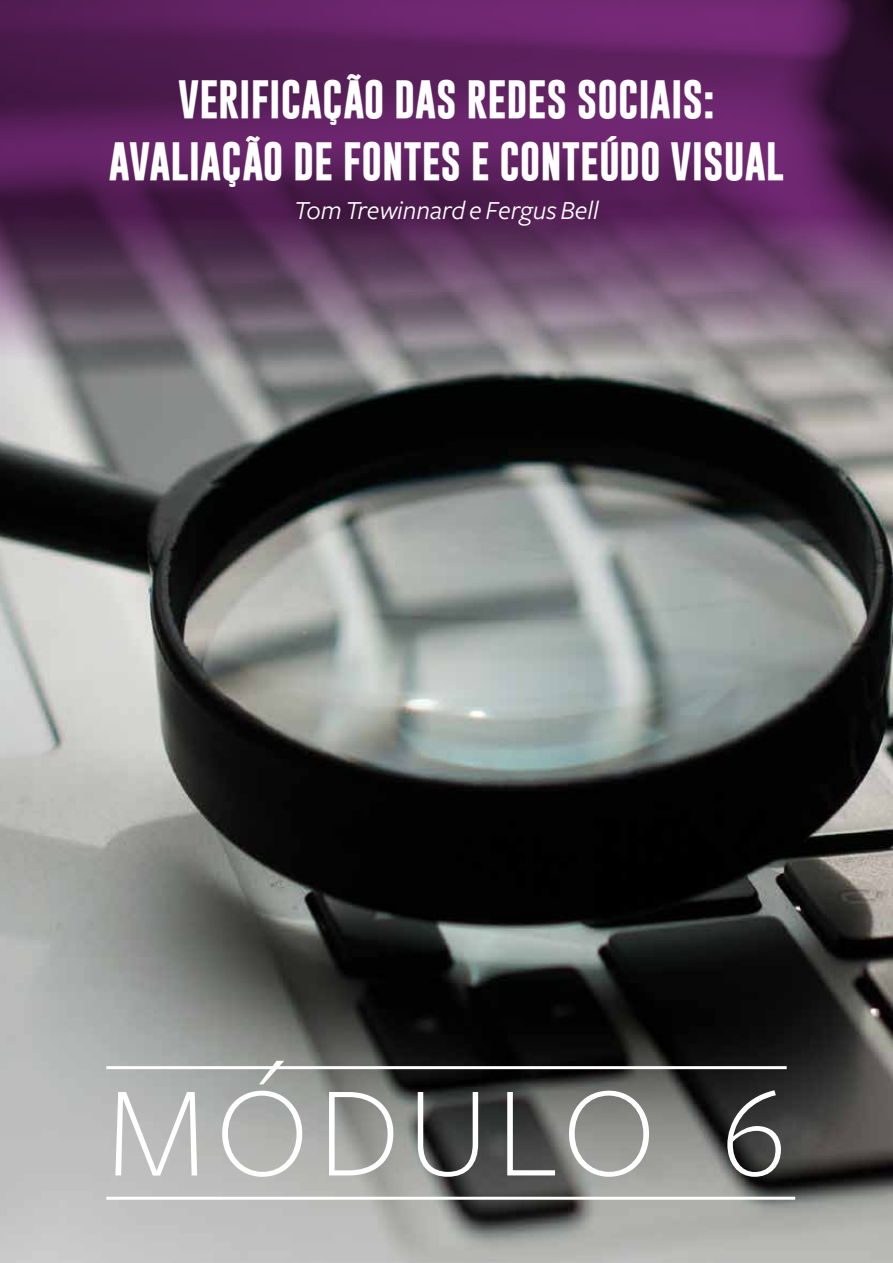
<style>
.page{position:relative;width:893px;height:1263px;background:#fff}
.page>*{position:absolute;margin:0;border:0;box-sizing:border-box;transform-origin:0 0}
.t1{font:300 133.5px "Freight Sans";letter-spacing:.07em;color:#fff}
.t2{font:700 39px/61.5px "Gobold";color:#fff;text-align:center}
.t3{font:italic 27px "Freight Sans";color:#fff}
</style>
<div class="page">
<img style="left:0;top:359px;width:893px;height:904px">
<svg style="left:0;top:0;width:893px;height:359px;background:#623663"></svg>
<hr style="left:106px;top:1066px;width:681px;height:3px;background:#fff">
<hr style="left:106px;top:1197px;width:689px;height:3px;background:#fff">
<p class="t2" style="left:109px;top:69px;width:677px">VERIFICAÇÃO DAS REDES SOCIAIS:<br>AVALIAÇÃO DE FONTES E CONTEÚDO VISUAL</p>
<p class="t3" style="left:294px;top:195px;width:306px">Tom Trewinnard e Fergus Bell</p>
<h1 class="t1" style="left:106px;top:1061px;width:682px">MÓDULO 6</h1>
</div>
